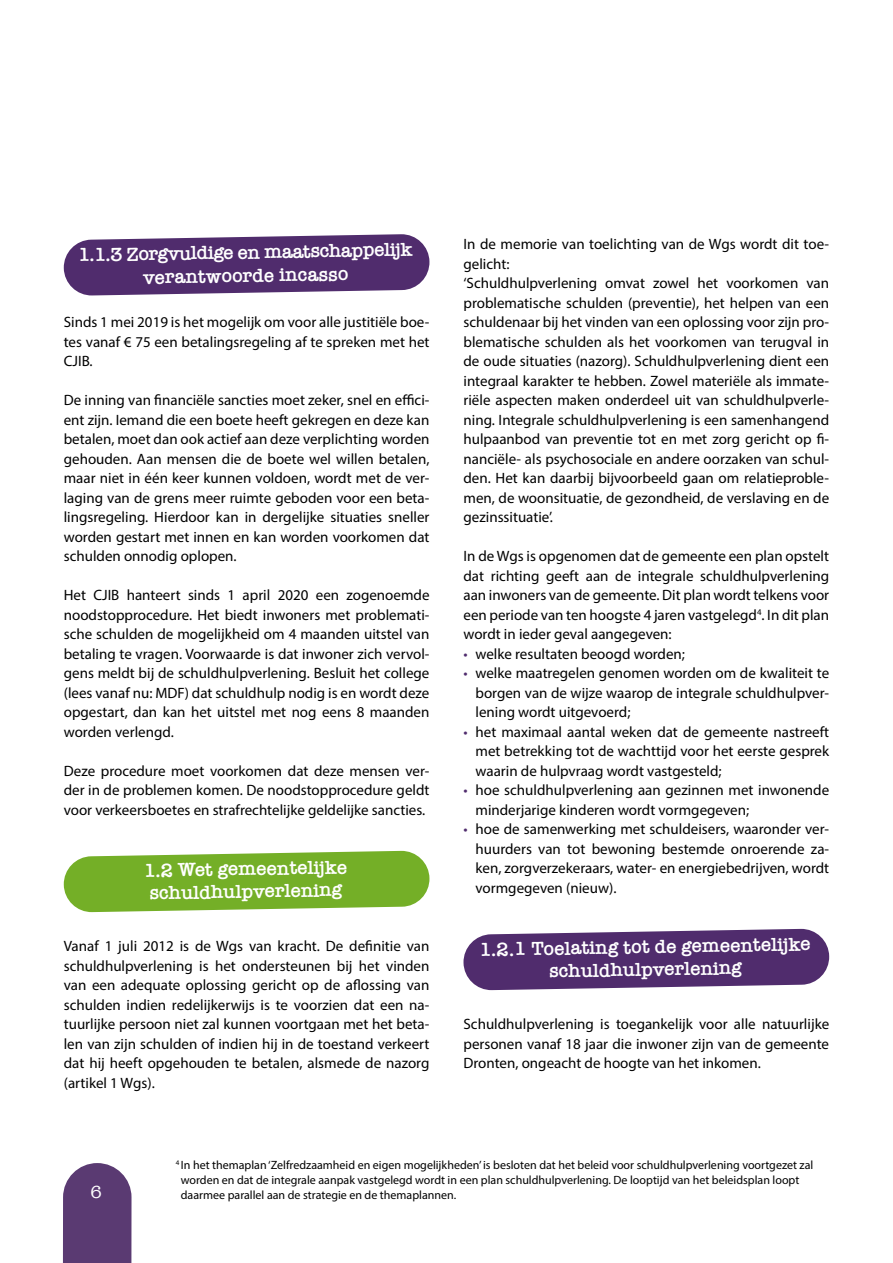
<style>
.page{position:relative;width:893px;height:1263px;background:#fff}
.page>*{position:absolute;margin:0;border:0;box-sizing:border-box;transform-origin:0 0}
.t1{font:600 19.5px/22.5px "American Typewriter";color:#fff;text-align:center}
.t2{font:18px "American Typewriter";color:#fff}
.t3{font:15px/19.5px "Myriad Pro";color:#000;text-align:justify}
.t4{font:12px/15px "Myriad Pro";color:#000}
.s1{color:#502c6d}
</style>
<div class="page">
<svg style="left:62px;top:1163px;width:70px;height:100px;background:#694c7f"></svg>
<svg style="left:64px;top:234px;width:366px;height:62px;background:#664780"></svg>
<svg style="left:64px;top:851px;width:366px;height:61px;background:#84b840"></svg>
<svg style="left:463px;top:929px;width:366px;height:61px;background:#64447e"></svg>
<h1 class="t1" style="left:78px;top:243px;width:336px;line-height:23.4px;rotate:-1deg">1.1.3 Zorgvuldige en maatschappelijk verantwoorde incasso</h1>
<p class="t3" style="left:64px;top:312px;width:367px">Sinds 1 mei 2019 is het mogelijk om voor alle justitiële boe&shy;tes vanaf € 75 een betalingsregeling af te spreken met het CJIB.</p>
<p class="t3" style="left:64px;top:390px;width:367px">De inning van financiële sancties moet zeker, snel en effici&shy;ënt zijn. Iemand die een boete heeft gekregen en deze kan betalen, moet dan ook actief aan deze verplichting worden gehouden. Aan mensen die de boete wel willen betalen, maar niet in één keer kunnen voldoen, wordt met de ver&shy;laging van de grens meer ruimte geboden voor een beta&shy;lingsregeling. Hierdoor kan in dergelijke situaties sneller worden gestart met innen en kan worden voorkomen dat schulden onnodig oplopen.</p>
<p class="t3" style="left:64px;top:585px;width:367px">Het CJIB hanteert sinds 1 april 2020 een zogenoemde noodstopprocedure. Het biedt inwoners met problemati&shy;sche schulden de mogelijkheid om 4 maanden uitstel van betaling te vragen. Voorwaarde is dat inwoner zich vervol&shy;gens meldt bij de schuldhulpverlening. Besluit het college (lees vanaf nu: MDF) dat schuldhulp nodig is en wordt deze opgestart, dan kan het uitstel met nog eens 8 maanden worden verlengd.</p>
<p class="t3" style="left:64px;top:760px;width:367px">Deze procedure moet voorkomen dat deze mensen ver&shy;der in de problemen komen. De noodstopprocedure geldt voor verkeersboetes en strafrechtelijke geldelijke sancties.</p>
<h1 class="t1" style="left:144px;top:859px;width:205px;text-align:left;rotate:-1deg">1.2 Wet gemeentelijke schuldhulpverlening</h1>
<p class="t3" style="left:64px;top:936px;width:367px">Vanaf 1 juli 2012 is de Wgs van kracht. De definitie van schuldhulpverlening is het ondersteunen bij het vinden van een adequate oplossing gericht op de aflossing van schulden indien redelijkerwijs is te voorzien dat een na&shy;tuurlijke persoon niet zal kunnen voortgaan met het beta&shy;len van zijn schulden of indien hij in de toestand verkeert dat hij heeft opgehouden te betalen, alsmede de nazorg (artikel 1 Wgs).</p>
<p class="t3" style="left:463px;top:234px;width:367px;text-align:left">In de memorie van toelichting van de Wgs wordt dit toe&shy;gelicht:<br>‘Schuldhulpverlening omvat zowel het voorkomen van problematische schulden (preventie), het helpen van een schuldenaar bij het vinden van een oplossing voor zijn pro&shy;blematische schulden als het voorkomen van terugval in de oude situaties (nazorg). Schuldhulpverlening dient een integraal karakter te hebben. Zowel materiële als immate&shy;riële aspecten maken onderdeel uit van schuldhulpverle&shy;ning. Integrale schuldhulpverlening is een samenhangend hulpaanbod van preventie tot en met zorg gericht op fi&shy;nanciële- als psychosociale en andere oorzaken van schul&shy;den. Het kan daarbij bijvoorbeeld gaan om relatieproble&shy;men, de woonsituatie, de gezondheid, de verslaving en de gezinssituatie’.</p>
<p class="t3" style="left:463px;top:546px;width:367px">In de Wgs is opgenomen dat de gemeente een plan opstelt dat richting geeft aan de integrale schuldhulpverlening aan inwoners van de gemeente. Dit plan wordt telkens voor een periode van ten hoogste 4 jaren vastgelegd<sup>4</sup>. In dit plan wordt in ieder geval aangegeven:</p>
<p class="t3" style="left:463px;top:643px;width:223px"><span class="s1">•</span> welke resultaten beoogd worden;</p>
<p class="t3" style="left:475px;top:663px;width:355px;text-indent:-12px"><span class="s1">•</span> welke maatregelen genomen worden om de kwaliteit te borgen van de wijze waarop de integrale schuldhulpver&shy;lening wordt uitgevoerd;</p>
<p class="t3" style="left:475px;top:721px;width:355px;text-indent:-12px"><span class="s1">•</span> het maximaal aantal weken dat de gemeente nastreeft met betrekking tot de wachttijd voor het eerste gesprek waarin de hulpvraag wordt vastgesteld;</p>
<p class="t3" style="left:475px;top:780px;width:355px;text-indent:-12px"><span class="s1">•</span> hoe schuldhulpverlening aan gezinnen met inwonende minderjarige kinderen wordt vormgegeven;</p>
<p class="t3" style="left:475px;top:819px;width:355px;text-indent:-12px"><span class="s1">•</span> hoe de samenwerking met schuldeisers, waaronder ver&shy;huurders van tot bewoning bestemde onroerende za&shy;ken, zorgverzekeraars, water- en energiebedrijven, wordt vormgegeven (nieuw).</p>
<h1 class="t1" style="left:480px;top:938px;width:332px;rotate:-1deg">1.2.1 Toelating tot de gemeentelijke schuldhulpverlening</h1>
<p class="t3" style="left:463px;top:1014px;width:367px">Schuldhulpverlening is toegankelijk voor alle natuurlijke personen vanaf 18 jaar die inwoner zijn van de gemeente Dronten, ongeacht de hoogte van het inkomen.</p>
<p class="t2" style="left:91px;top:1178px;width:13px">6</p>
<p class="t4" style="left:181px;top:1157px;width:634px;text-indent:-5px"><sup>4</sup> In het themaplan ‘Zelfredzaamheid en eigen mogelijkheden’ is besloten dat het beleid voor schuldhulpverlening voortgezet zal worden en dat de integrale aanpak vastgelegd wordt in een plan schuldhulpverlening. De looptijd van het beleidsplan loopt daarmee parallel aan de strategie en de themaplannen.</p>
</div>
